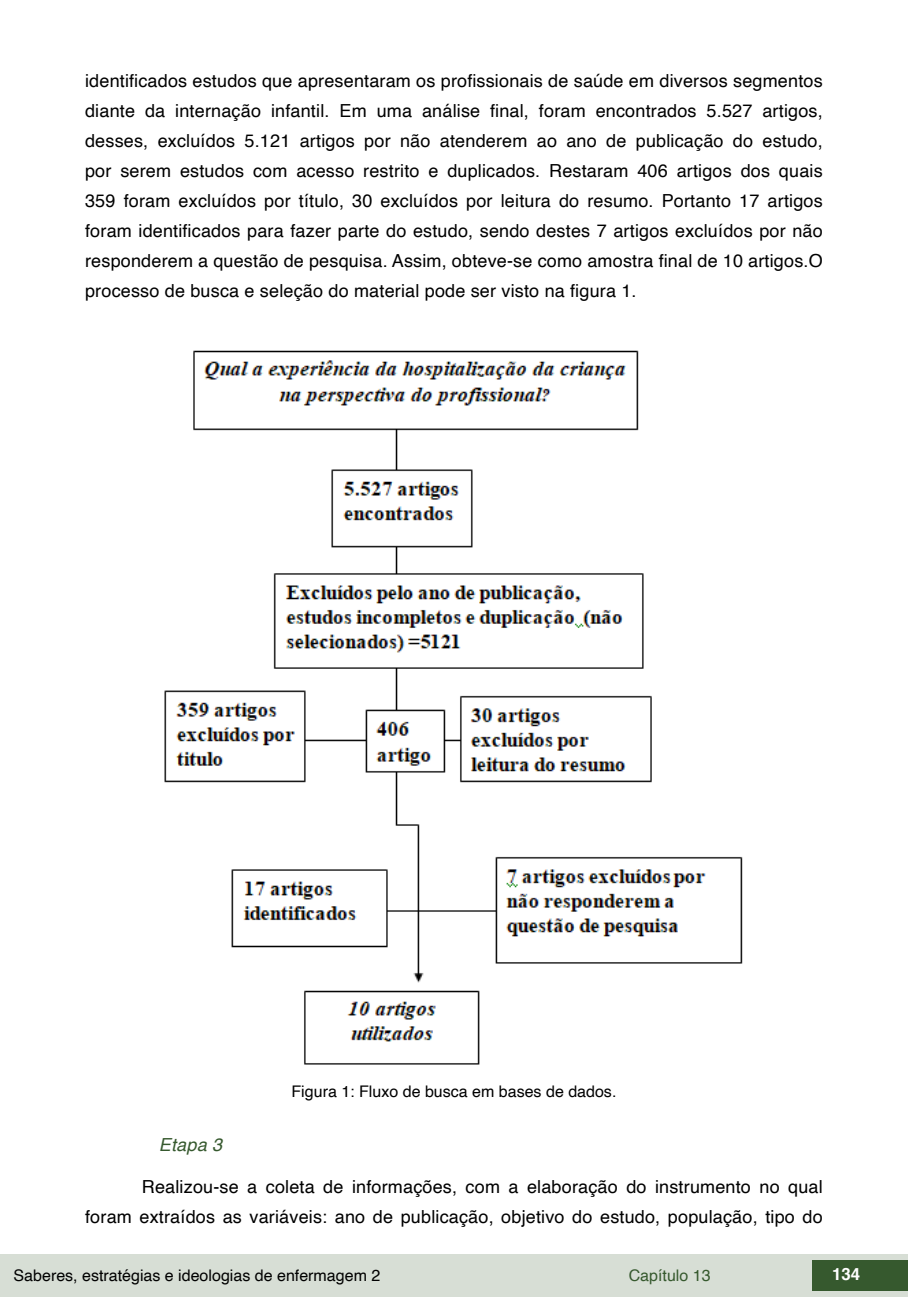
<style>
.page{position:relative;width:908px;height:1304px;background:#fff}
.page>*{position:absolute;margin:0;border:0;box-sizing:border-box;transform-origin:0 0}
.t1{font:18px/30px "Helvetica";letter-spacing:.01em;color:#000;text-align:justify}
.t2{font:italic 18px "Helvetica";letter-spacing:.01em;color:#36592e}
.t3{font:700 16.8px "Helvetica";color:#fff}
.t4{font:16px "Helvetica";color:#000}
.t5{font:16px "Helvetica";color:#36592e}
</style>
<div class="page">
<div style="left:0;top:1254px;width:906px;height:43px;background:#d7ded5"></div>
<div style="left:812px;top:1261px;width:95px;height:30px;background:#36592e"></div>
<img style="left:164px;top:350px;width:579px;height:715px">
<p class="t1" style="left:85px;top:66px;width:738px">identificados estudos que apresentaram os profissionais de saúde em diversos segmentos diante da internação infantil. Em uma análise final, foram encontrados 5.527 artigos, desses, excluídos 5.121 artigos por não atenderem ao ano de publicação do estudo, por serem estudos com acesso restrito e duplicados. Restaram 406 artigos dos quais 359 foram excluídos por título, 30 excluídos por leitura do resumo. Portanto 17 artigos foram identificados para fazer parte do estudo, sendo destes 7 artigos excluídos por não responderem a questão de pesquisa. Assim, obteve-se como amostra final de 10 artigos.O processo de busca e seleção do material pode ser visto na figura 1.</p>
<p class="t4" style="left:291px;top:1079px;width:326px">Figura 1: Fluxo de busca em bases de dados.</p>
<p class="t2" style="left:159px;top:1131px;width:65px">Etapa 3</p>
<p class="t1" style="left:85px;top:1172px;width:738px;text-align:right">Realizou-se a coleta de informações, com a elaboração do instrumento no qual<br>foram extraídos as variáveis: ano de publicação, objetivo do estudo, população, tipo do</p>
<p class="t4" style="left:14px;top:1263px;width:368px">Saberes, estratégias e ideologias de enfermagem 2</p>
<p class="t5" style="left:628px;top:1263px;width:83px">Capítulo 13</p>
<p class="t3" style="left:831px;top:1261px;width:30px">134</p>
</div>
